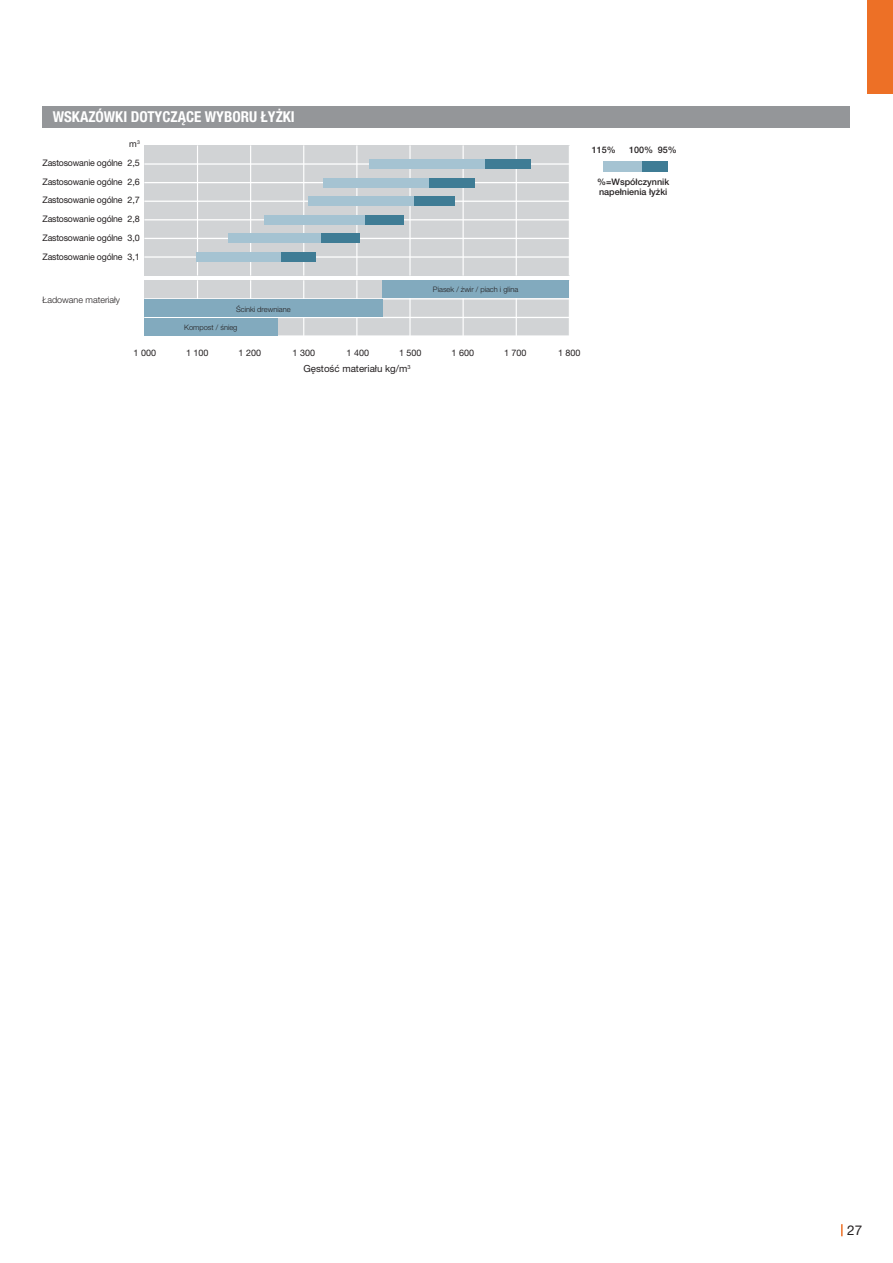
<style>
.page{position:relative;width:893px;height:1263px;background:#fff}
.page>*{position:absolute;margin:0;border:0;box-sizing:border-box;transform-origin:0 0}
.t1{font:700 condensed 15px "Helvetica Neue LT Pro";color:#fff}
.t2{font:13.5px "Helvetica Neue LT Pro";color:#231f20}
.t3{font:9.75px "Helvetica Neue LT Pro";color:#231f20}
.t4{font:9px/18.8px "Helvetica Neue LT Pro";letter-spacing:-.02em;color:#231f20;text-align:justify}
.t5{font:500 9px/10.5px "Helvetica Neue LT Pro";color:#231f20}
.t6{font:300 9px "Helvetica Neue LT Pro";color:#231f20}
.t7{font:300 7.5px "Helvetica Neue LTW1 G";color:#231f20}
</style>
<div class="page">
<div style="left:867px;top:0;width:26px;height:94px;background:#ed7026"></div>
<svg style="left:841px;top:1224px;width:2px;height:12px"></svg>
<div style="left:144px;top:145px;width:425px;height:131px;background:#d1d3d5"></div>
<hr style="left:144px;top:201px;width:426px;height:1px;background:#fff">
<hr style="left:144px;top:182px;width:426px;height:1px;background:#fff">
<hr style="left:144px;top:163px;width:426px;height:2px;background:#fff">
<hr style="left:144px;top:219px;width:426px;height:1px;background:#fff">
<hr style="left:144px;top:238px;width:426px;height:1px;background:#fff">
<hr style="left:144px;top:256px;width:426px;height:2px;background:#fff">
<hr style="left:303px;top:145px;width:1px;height:131px;background:#fff">
<hr style="left:356px;top:145px;width:1px;height:131px;background:#fff">
<hr style="left:197px;top:145px;width:1px;height:131px;background:#fff">
<hr style="left:250px;top:145px;width:1px;height:131px;background:#fff">
<hr style="left:409px;top:145px;width:2px;height:131px;background:#fff">
<hr style="left:463px;top:145px;width:1px;height:131px;background:#fff">
<hr style="left:516px;top:145px;width:1px;height:131px;background:#fff">
<div style="left:144px;top:280px;width:425px;height:56px;background:#d1d3d5"></div>
<hr style="left:144px;top:335px;width:426px;height:2px;background:#fff">
<hr style="left:144px;top:317px;width:426px;height:1px;background:#fff">
<hr style="left:144px;top:298px;width:426px;height:1px;background:#fff">
<hr style="left:303px;top:280px;width:1px;height:56px;background:#fff">
<hr style="left:356px;top:280px;width:1px;height:56px;background:#fff">
<hr style="left:197px;top:280px;width:1px;height:56px;background:#fff">
<hr style="left:250px;top:280px;width:1px;height:56px;background:#fff">
<hr style="left:409px;top:280px;width:2px;height:56px;background:#fff">
<hr style="left:463px;top:280px;width:1px;height:56px;background:#fff">
<hr style="left:516px;top:280px;width:1px;height:56px;background:#fff">
<div style="left:308px;top:196px;width:126px;height:10px;background:#a5c3d2"></div>
<div style="left:414px;top:196px;width:41px;height:10px;background:#3f7c95"></div>
<div style="left:324px;top:178px;width:148px;height:10px;background:#a5c3d2"></div>
<div style="left:429px;top:178px;width:46px;height:10px;background:#3f7c95"></div>
<div style="left:369px;top:159px;width:149px;height:10px;background:#a5c3d2"></div>
<div style="left:485px;top:159px;width:46px;height:10px;background:#3f7c95"></div>
<div style="left:228px;top:233px;width:128px;height:10px;background:#a5c3d2"></div>
<div style="left:321px;top:233px;width:38px;height:10px;background:#3f7c95"></div>
<div style="left:196px;top:252px;width:108px;height:10px;background:#a5c3d2"></div>
<div style="left:282px;top:252px;width:34px;height:10px;background:#3f7c95"></div>
<div style="left:264px;top:215px;width:124px;height:10px;background:#a5c3d2"></div>
<div style="left:365px;top:215px;width:39px;height:10px;background:#3f7c95"></div>
<div style="left:144px;top:318px;width:134px;height:17px;background:#82aabe"></div>
<div style="left:144px;top:299px;width:238px;height:18px;background:#82aabe"></div>
<div style="left:382px;top:280px;width:187px;height:18px;background:#82aabe"></div>
<div style="left:604px;top:161px;width:39px;height:11px;background:#a5c3d2"></div>
<div style="left:643px;top:161px;width:25px;height:11px;background:#3f7c95"></div>
<div style="left:43px;top:106px;width:807px;height:22px;background:#949699"></div>
<h1 class="t1" style="left:53px;top:108px;width:244px">WSKAZÓWKI DOTYCZĄCE WYBORU ŁYŻKI</h1>
<p class="t4" style="left:43px;top:134px;width:99px;text-indent:87px">m<sup>3<br></sup>Zastosowanie ogólne 2,5<br>Zastosowanie ogólne 2,6<br>Zastosowanie ogólne 2,7<br>Zastosowanie ogólne 2,8<br>Zastosowanie ogólne 3,0<br>Zastosowanie ogólne 3,1</p>
<p class="t6" style="left:43px;top:294px;width:79px">Ładowane materiały</p>
<p class="t7" style="left:236px;top:304px;width:56px">Ścinki drewniane</p>
<p class="t7" style="left:184px;top:322px;width:55px">Kompost / śnieg</p>
<p class="t7" style="left:433px;top:285px;width:87px">Piasek / żwir / piach i glina</p>
<p class="t4" style="left:134px;top:343px;width:24px">1 000</p>
<p class="t4" style="left:186px;top:343px;width:24px">1 100</p>
<p class="t4" style="left:239px;top:343px;width:24px">1 200</p>
<p class="t4" style="left:293px;top:343px;width:24px">1 300</p>
<p class="t4" style="left:347px;top:343px;width:24px">1 400</p>
<p class="t4" style="left:399px;top:343px;width:24px">1 500</p>
<p class="t4" style="left:451px;top:343px;width:24px">1 600</p>
<p class="t4" style="left:504px;top:343px;width:24px">1 700</p>
<p class="t4" style="left:558px;top:343px;width:24px">1 800</p>
<p class="t3" style="left:303px;top:362px;width:109px">Gęstość materiału kg/m<sup>3</sup></p>
<p class="t5" style="left:592px;top:145px;width:26px">115%</p>
<p class="t5" style="left:629px;top:145px;width:49px">100% 95%</p>
<p class="t5" style="left:597px;top:176px;width:74px">%=Współczynnik napełnienia łyżki</p>
<h2 class="t2" style="left:847px;top:1222px;width:17px">27</h2>
</div>
